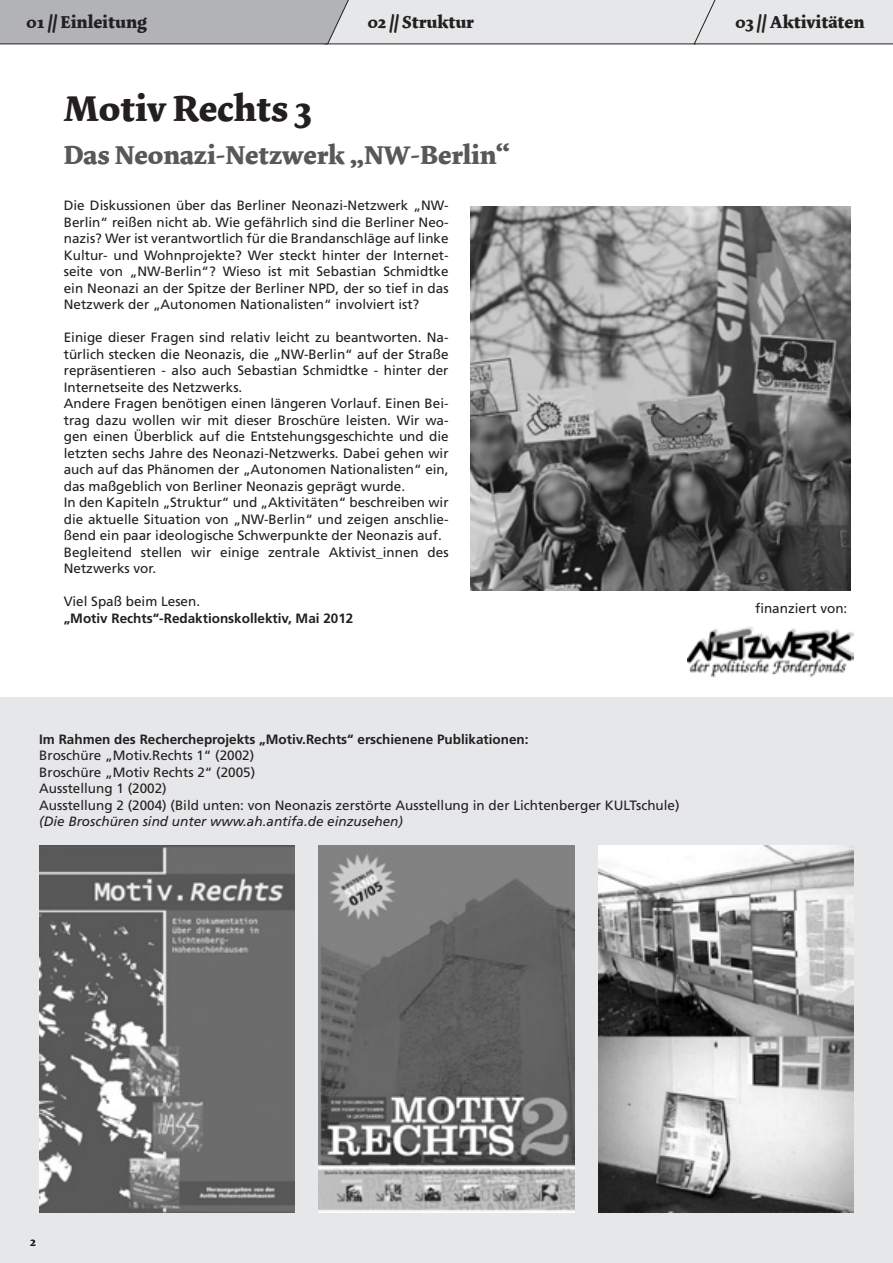
<style>
.page{position:relative;width:893px;height:1263px;background:#fff}
.page>*{position:absolute;margin:0;border:0;box-sizing:border-box;transform-origin:0 0}
.t1{font:700 37.5px "Dolly";color:#231f20}
.t2{font:700 27px "Dolly";color:#57585a}
.t3{font:700 18px "Dolly";color:#231f20}
.t4{font:13.5px/16.5px "Frutiger";color:#231f20}
.t5{font:700 13.5px "Frutiger";color:#231f20}
.t6{font:italic 13.5px "Frutiger";color:#231f20}
.t7{font:700 13.5px "Dolly";color:#231f20}
</style>
<div class="page">
<div style="left:0;top:697px;width:893px;height:566px;background:#e6e7e9"></div>
<img style="left:470px;top:207px;width:380px;height:383px">
<img style="left:39px;top:845px;width:255px;height:368px">
<img style="left:319px;top:845px;width:255px;height:368px">
<img style="left:598px;top:845px;width:256px;height:368px">
<img style="left:688px;top:627px;width:166px;height:51px">
<svg style="left:29px;top:1239px;width:8px;height:8px"></svg>
<svg style="left:0;top:0;width:893px;height:45px;background:#cecfd1"></svg>
<h3 class="t3" style="left:27px;top:11px;width:122px">01 // Einleitung</h3>
<h3 class="t3" style="left:368px;top:11px;width:107px">02 // Struktur</h3>
<h3 class="t3" style="left:736px;top:11px;width:131px">03 // Aktivitäten</h3>
<h1 class="t1" style="left:64px;top:85px;width:249px">Motiv Rechts 3</h1>
<h2 class="t2" style="left:64px;top:138px;width:447px">Das Neonazi-Netzwerk „NW-Berlin“</h2>
<p class="t4" style="left:64px;top:197px;width:386px;text-align:justify">Die Diskussionen über das Berliner Neonazi-Netzwerk „NW-Berlin“ reißen nicht ab. Wie gefährlich sind die Berliner Neo&shy;nazis? Wer ist verantwortlich für die Brandanschläge auf linke Kultur- und Wohnprojekte? Wer steckt hinter der Internet&shy;seite von „NW-Berlin“? Wieso ist mit Sebastian Schmidtke ein Neonazi an der Spitze der Berliner NPD, der so tief in das Netzwerk der „Autonomen Nationalisten“ involviert ist?</p>
<p class="t4" style="left:64px;top:329px;width:386px">Einige dieser Fragen sind relativ leicht zu beantworten. Na&shy;türlich stecken die Neonazis, die „NW-Berlin“ auf der Straße repräsentieren - also auch Sebastian Schmidtke - hinter der Internetseite des Netzwerks.<br>Andere Fragen benötigen einen längeren Vorlauf. Einen Bei&shy;trag dazu wollen wir mit dieser Broschüre leisten. Wir wa&shy;gen einen Überblick auf die Entstehungsgeschichte und die letzten sechs Jahre des Neonazi-Netzwerks. Dabei gehen wir auch auf das Phänomen der „Autonomen Nationalisten“ ein, das maßgeblich von Berliner Neonazis geprägt wurde.<br>In den Kapiteln „Struktur“ und „Aktivitäten“ beschreiben wir die aktuelle Situation von „NW-Berlin“ und zeigen anschlie&shy;ßend ein paar ideologische Schwerpunkte der Neonazis auf.<br>Begleitend stellen wir einige zentrale Aktivist_innen des Netzwerks vor.</p>
<p class="t4" style="left:64px;top:593px;width:138px">Viel Spaß beim Lesen.</p>
<p class="t5" style="left:64px;top:610px;width:291px">„Motiv Rechts“-Redaktionskollektiv, Mai 2012</p>
<p class="t5" style="left:39px;top:731px;width:491px">Im Rahmen des Rechercheprojekts „Motiv.Rechts“ erschienene Publikationen:</p>
<p class="t4" style="left:39px;top:747px;width:642px">Broschüre „Motiv.Rechts 1“ (2002)<br>Broschüre „Motiv Rechts 2“ (2005)<br>Ausstellung 1 (2002)<br>Ausstellung 2 (2004) (Bild unten: von Neonazis zerstörte Ausstellung in der Lichtenberger KULTschule)</p>
<p class="t6" style="left:39px;top:814px;width:365px">(Die Broschüren sind unter www.ah.antifa.de einzusehen)</p>
<p class="t4" style="left:755px;top:600px;width:94px">finanziert von:</p>
<p class="t7" style="left:30px;top:1233px;width:8px">2</p>
</div>
